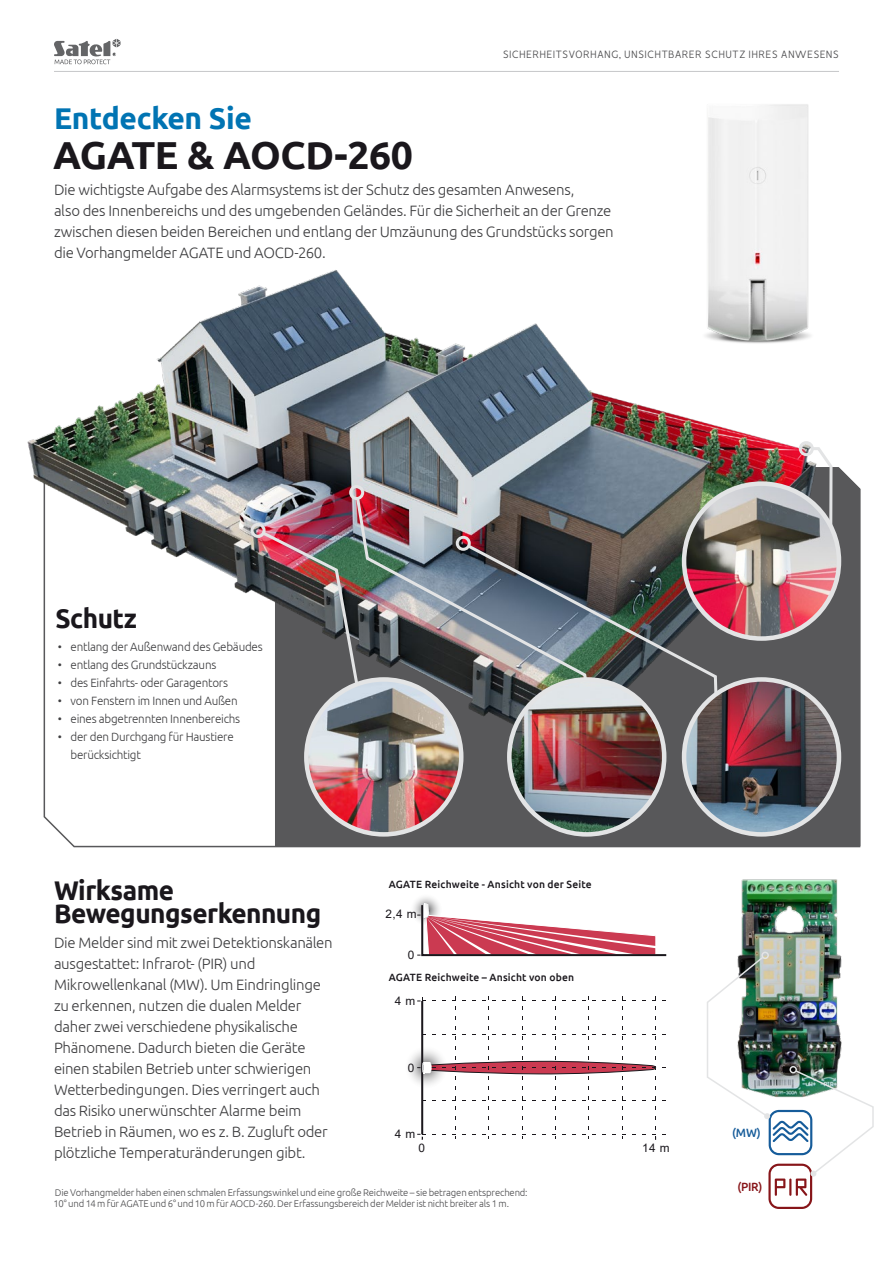
<style>
.page{position:relative;width:893px;height:1263px;background:#fff}
.page>*{position:absolute;margin:0;border:0;box-sizing:border-box;transform-origin:0 0}
.t1{font:700 39px "Ubuntu";letter-spacing:-.01em;color:#1a171c}
.t2{font:700 30px "Ubuntu";letter-spacing:-.01em;color:#0174b3}
.t3{font:700 27px/22.5px "Ubuntu";letter-spacing:-.02em;color:#1a171c}
.t4{font:300 15px/21px "Ubuntu";letter-spacing:-.02em;color:#3e3e40}
.t5{font:300 12px/18px "Ubuntu";letter-spacing:-.02em;color:#3e3e40}
.t6{font:300 12px "Vision";letter-spacing:.015em;color:#4c4c4e}
.t7{font:500 12px "Ubuntu";color:#871519}
.t8{font:500 12px "Ubuntu";color:#165c9a}
.t9{font:11.7px "Arial";color:#1a171c}
.t10{font:500 10.5px "Ubuntu";letter-spacing:.02em;color:#1a171c}
.t11{font:300 9.75px/11.2px "Ubuntu";letter-spacing:-.02em;color:#4c4c4e}
</style>
<div class="page">
<svg style="left:43px;top:467px;width:818px;height:381px"></svg>
<div style="left:275px;top:468px;width:585px;height:378px;background:#58585a"></div>
<img style="left:27px;top:270px;width:795px;height:534px">
<img style="left:259px;top:529px;width:95px;height:188px">
<div style="left:251px;top:523px;width:15px;height:15px;border:3px solid #e3e4e5;border-radius:50%"></div>
<img style="left:306px;top:679px;width:155px;height:155px;border-radius:77px">
<div style="left:304px;top:677px;width:159px;height:160px;border:4px solid #e3e4e5;border-radius:50%"></div>
<svg style="left:809px;top:446px;width:25px;height:86px"></svg>
<div style="left:799px;top:441px;width:15px;height:15px;border:3px solid #e3e4e5;border-radius:50%"></div>
<img style="left:684px;top:484px;width:155px;height:154px;border-radius:77px">
<div style="left:682px;top:481px;width:159px;height:160px;border:4px solid #e3e4e5;border-radius:50%"></div>
<img style="left:598px;top:542px;width:122px;height:188px">
<img style="left:684px;top:679px;width:155px;height:155px;border-radius:77px">
<div style="left:682px;top:677px;width:159px;height:160px;border:4px solid #e3e4e5;border-radius:50%"></div>
<img style="left:655px;top:104px;width:167px;height:286px">
<img style="left:354px;top:495px;width:244px;height:236px">
<div style="left:349px;top:485px;width:15px;height:15px;border:3px solid #e3e4e5;border-radius:50%"></div>
<img style="left:509px;top:679px;width:155px;height:155px;border-radius:77px">
<div style="left:507px;top:677px;width:159px;height:160px;border:4px solid #e3e4e5;border-radius:50%"></div>
<svg style="left:409px;top:893px;width:33px;height:33px"></svg>
<svg style="left:404px;top:1045px;width:44px;height:44px"></svg>
<svg style="left:417px;top:903px;width:250px;height:54px"></svg>
<svg style="left:482px;top:1126px;width:14px;height:13px"></svg>
<svg style="left:582px;top:1126px;width:14px;height:13px"></svg>
<svg style="left:423px;top:1097px;width:3px;height:13px"></svg>
<svg style="left:452px;top:1096px;width:4px;height:14px"></svg>
<svg style="left:482px;top:1096px;width:14px;height:14px"></svg>
<svg style="left:522px;top:1096px;width:4px;height:14px"></svg>
<svg style="left:552px;top:1096px;width:4px;height:14px"></svg>
<svg style="left:582px;top:1096px;width:14px;height:13px"></svg>
<svg style="left:622px;top:1096px;width:4px;height:14px"></svg>
<svg style="left:652px;top:1096px;width:4px;height:14px"></svg>
<svg style="left:423px;top:1027px;width:3px;height:13px"></svg>
<svg style="left:452px;top:1026px;width:4px;height:14px"></svg>
<svg style="left:482px;top:1026px;width:14px;height:14px"></svg>
<svg style="left:522px;top:1026px;width:4px;height:14px"></svg>
<svg style="left:552px;top:1026px;width:4px;height:14px"></svg>
<svg style="left:582px;top:1026px;width:14px;height:13px"></svg>
<svg style="left:622px;top:1026px;width:4px;height:14px"></svg>
<svg style="left:652px;top:1026px;width:4px;height:14px"></svg>
<svg style="left:452px;top:996px;width:4px;height:14px"></svg>
<svg style="left:482px;top:996px;width:14px;height:14px"></svg>
<svg style="left:522px;top:996px;width:4px;height:14px"></svg>
<svg style="left:552px;top:996px;width:4px;height:14px"></svg>
<svg style="left:582px;top:996px;width:14px;height:13px"></svg>
<svg style="left:622px;top:996px;width:4px;height:14px"></svg>
<svg style="left:652px;top:996px;width:4px;height:14px"></svg>
<hr style="left:421px;top:1001px;width:2px;height:133px;background:#1a171c">
<svg style="left:417px;top:997px;width:9px;height:13px"></svg>
<svg style="left:652px;top:1126px;width:4px;height:14px"></svg>
<svg style="left:417px;top:1127px;width:9px;height:13px"></svg>
<svg style="left:417px;top:1056px;width:239px;height:24px"></svg>
<img style="left:740px;top:879px;width:99px;height:76px">
<div style="left:761px;top:951px;width:8px;height:8px;border:2px solid #e3e4e5;border-radius:50%"></div>
<img style="left:707px;top:955px;width:167px;height:254px">
<svg style="left:54px;top:39px;width:67px;height:25px"></svg>
<hr style="left:54px;top:71px;width:785px;height:1px;background:#c6c7c9">
<p class="t6" style="left:503px;top:48px;width:338px">SICHERHEITSVORHANG, UNSICHTBARER SCHUTZ IHRES ANWESENS</p>
<h2 class="t2" style="left:54px;top:100px;width:199px">Entdecken Sie</h2>
<h1 class="t1" style="left:53px;top:132px;width:361px">AGATE &amp; AOCD-260</h1>
<p class="t4" style="left:54px;top:178px;width:561px">Die wichtigste Aufgabe des Alarmsystems ist der Schutz des gesamten Anwesens,<br>also des Innenbereichs und des umgebenden Geländes. Für die Sicherheit an der Grenze zwischen diesen beiden Bereichen und entlang der Umzäunung des Grundstücks sorgen die Vorhangmelder AGATE und AOCD-260.</p>
<h3 class="t3" style="left:56px;top:606px;width:83px">Schutz</h3>
<p class="t5" style="left:58px;top:637px;width:206px">• entlang der Außenwand des Gebäudes</p>
<p class="t5" style="left:58px;top:655px;width:160px">• entlang des Grundstückzauns</p>
<p class="t5" style="left:58px;top:673px;width:172px">• des Einfahrts- oder Garagentors</p>
<p class="t5" style="left:58px;top:691px;width:181px">• von Fenstern im Innen und Außen</p>
<p class="t5" style="left:58px;top:709px;width:184px">• eines abgetrennten Innenbereichs</p>
<p class="t5" style="left:71px;top:727px;width:165px;text-indent:-13px">• der den Durchgang für Haustiere berücksichtigt</p>
<h3 class="t3" style="left:54px;top:879px;width:269px">Wirksame<br>Bewegungserkennung</h3>
<p class="t4" style="left:54px;top:932px;width:280px">Die Melder sind mit zwei Detektionskanälen ausgestattet: Infrarot- (PIR) und Mikrowellenkanal (MW). Um Eindringlinge zu erkennen, nutzen die dualen Melder daher zwei verschiedene physikalische Phänomene. Dadurch bieten die Geräte einen stabilen Betrieb unter schwierigen Wetterbedingungen. Dies verringert auch das Risiko unerwünschter Alarme beim Betrieb in Räumen, wo es z. B. Zugluft oder plötzliche Temperaturänderungen gibt.</p>
<p class="t10" style="left:389px;top:877px;width:205px">AGATE Reichweite - Ansicht von der Seite</p>
<p class="t9" style="left:386px;top:906px;width:32px">2,4 m</p>
<p class="t9" style="left:408px;top:947px;width:8px">0</p>
<p class="t9" style="left:408px;top:967px;width:8px">0</p>
<p class="t10" style="left:389px;top:970px;width:187px">AGATE Reichweite – Ansicht von oben</p>
<p class="t9" style="left:395px;top:972px;width:22px">4 m</p>
<p class="t9" style="left:395px;top:993px;width:22px">4 m</p>
<p class="t9" style="left:408px;top:1060px;width:8px">0</p>
<p class="t9" style="left:395px;top:1125px;width:22px">4 m</p>
<p class="t9" style="left:418px;top:1139px;width:8px">0</p>
<p class="t9" style="left:642px;top:1139px;width:29px">14 m</p>
<p class="t11" style="left:54px;top:1187px;width:476px">Die Vorhangmelder haben einen schmalen Erfassungswinkel und eine große Reichweite – sie betragen entsprechend:<br>10° und 14 m für AGATE und 6° und 10 m für AOCD-260. Der Erfassungsbereich der Melder ist nicht breiter als 1 m.</p>
<p class="t8" style="left:732px;top:1125px;width:30px">(MW)</p>
<p class="t7" style="left:737px;top:1179px;width:27px">(PIR)</p>
</div>
